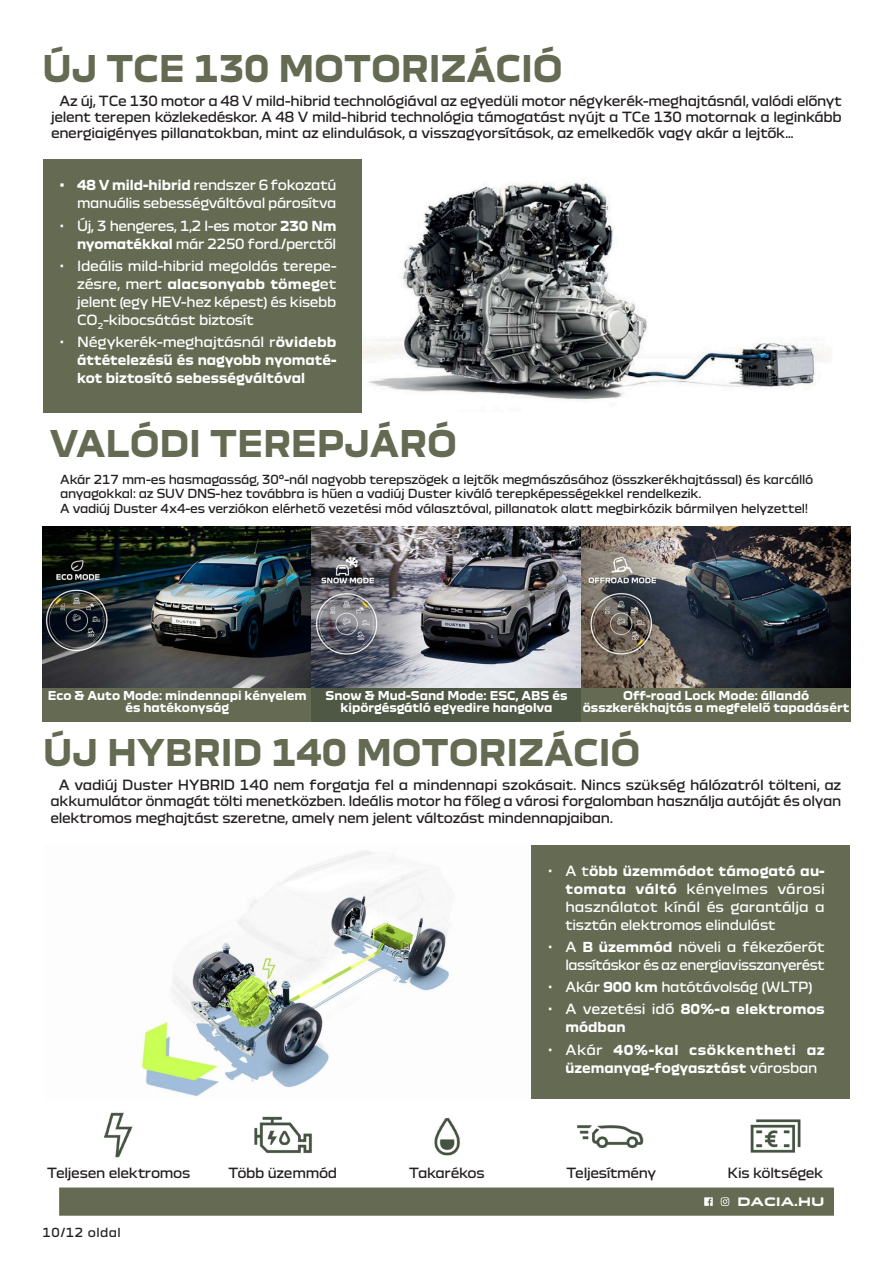
<style>
.page{position:relative;width:893px;height:1263px;background:#fff}
.page>*{position:absolute;margin:0;border:0;box-sizing:border-box;transform-origin:0 0}
.povinne_ruceni{font:700 36px "Dacia Block";color:#646b52}
.Titre-fd-bleu{font:13.5px/16.2px "Dacia Block";letter-spacing:-.02em;color:#231f20;text-align:justify}
.t1{font:13.5px/18px "Dacia Block";letter-spacing:-.02em;color:#fff;text-align:right}
.t2{font:700 13.5px/18px "Dacia Block";color:#fff}
.Titre-fd-bleu-2{font:12px "Dacia Block";letter-spacing:-.02em;color:#231f20}
.t3{font:700 12px/12px "Dacia Block";color:#fff;text-align:center}
.Titre-fd-bleu-3{font:12px "Dacia Block";letter-spacing:.035em;color:#231f20}
.t4{font:700 11.4px "Dacia Block Extended";letter-spacing:-.005em;color:#fff}
.s1{font-weight:700}
.s2{font-weight:400}
</style>
<div class="page">
<div style="left:60px;top:1188px;width:773px;height:27px;background:#646b52"></div>
<svg style="left:704px;top:1197px;width:9px;height:9px"></svg>
<svg style="left:721px;top:1197px;width:8px;height:9px"></svg>
<div style="left:59px;top:1187px;width:775px;height:29px;border:2px solid #646b52"></div>
<img style="left:141px;top:851px;width:309px;height:246px">
<img style="left:362px;top:183px;width:470px;height:217px">
<div style="left:531px;top:845px;width:319px;height:254px;background:#646b52"></div>
<div style="left:43px;top:159px;width:319px;height:254px;background:#646b52"></div>
<img style="left:43px;top:526px;width:807px;height:161px">
<div style="left:43px;top:687px;width:269px;height:34px;background:#646b52"></div>
<div style="left:312px;top:687px;width:269px;height:34px;background:#4e5844"></div>
<div style="left:581px;top:687px;width:270px;height:34px;background:#646b52"></div>
<img style="left:104px;top:1112px;width:29px;height:46px">
<img style="left:254px;top:1116px;width:58px;height:38px">
<img style="left:434px;top:1118px;width:26px;height:38px">
<img style="left:577px;top:1125px;width:67px;height:24px">
<img style="left:750px;top:1119px;width:51px;height:34px">
<p class="povinne_ruceni" style="left:43px;top:48px;width:522px">ÚJ TCE 130 MOTORIZÁCIÓ</p>
<p class="Titre-fd-bleu" style="left:51px;top:93px;width:792px;text-indent:9px">Az új, TCe 130 motor a 48 V mild-hibrid technológiával az egyedüli motor négykerék-meghajtásnál, valódi előnyt jelent terepen közlekedéskor. A 48 V mild-hibrid technológia támogatást nyújt a TCe 130 motornak a leginkább energiaigényes pillanatokban, mint az elindulások, a visszagyorsítások, az emelkedők vagy akár a lejtők...</p>
<p class="t1" style="left:60px;top:177px;width:278px"><span class="s1">• 48 V mild-hibrid</span> rendszer 6 fokozatú manuális sebességváltóval párosítva</p>
<p class="t1" style="left:60px;top:217px;width:278px">• Új, 3 hengeres, 1,2 l-es motor <span class="s1">230 Nm nyomatékkal</span> már 2250 ford./perctől</p>
<p class="t1" style="left:77px;top:257px;width:261px;text-align:justify;text-indent:-17px">• Ideális mild-hibrid megoldás terepe&shy;zésre, mert <span class="s1">alacsonyabb tömeg</span>et jelent (egy HEV-hez képest) és kisebb CO<sub>2</sub>-kibocsátást biztosít</p>
<p class="t2" style="left:77px;top:333px;width:261px;text-align:justify;text-indent:-17px"><span class="s2">• Négykerék-meghajtásnál r</span>övidebb áttételezésű és nagyobb nyomaté&shy;kot biztosító sebességváltóval</p>
<p class="povinne_ruceni" style="left:50px;top:424px;width:409px">VALÓDI TEREPJÁRÓ</p>
<p class="Titre-fd-bleu-2" style="left:60px;top:470px;width:755px">Akár 217 mm-es hasmagasság, 30°-nál nagyobb terepszögek a lejtők megmászásához (összkerékhajtással) és karcálló</p>
<p class="Titre-fd-bleu-2" style="left:60px;top:484px;width:642px">anyagokkal: az SUV DNS-hez továbbra is hűen a vadiúj Duster kiváló terepképességekkel rendelkezik.</p>
<p class="Titre-fd-bleu-2" style="left:60px;top:498px;width:749px">A vadiúj Duster 4x4-es verziókon elérhető vezetési mód választóval, pillanatok alatt megbirkózik bármilyen helyzettel!</p>
<p class="t3" style="left:48px;top:690px;width:260px">Eco &amp; Auto Mode: mindennapi kényelem és hatékonyság</p>
<p class="t3" style="left:326px;top:690px;width:243px">Snow &amp; Mud-Sand Mode: ESC, ABS és kipörgésgátló egyedire hangolva</p>
<p class="t3" style="left:583px;top:690px;width:268px">Off-road Lock Mode: állandó összkerékhajtás a megfelelő tapadásért</p>
<p class="povinne_ruceni" style="left:43px;top:732px;width:599px">ÚJ HYBRID 140 MOTORIZÁCIÓ</p>
<p class="Titre-fd-bleu" style="left:50px;top:777px;width:792px;text-indent:9px">A vadiúj Duster HYBRID 140 nem forgatja fel a mindennapi szokásait. Nincs szükség hálózatról tölteni, az akkumulátor önmagát tölti menetközben. Ideális motor ha főleg a városi forgalomban használja autóját és olyan elektromos meghajtást szeretne, amely nem jelent változást mindennapjaiban.</p>
<p class="t1" style="left:565px;top:862px;width:261px;text-align:justify;text-indent:-17px">• A t<span class="s1">öbb üzemmódot támogató au&shy;tomata váltó</span> kényelmes városi használatot kínál és garantálja a tisztán elektromos elindulást</p>
<p class="t1" style="left:548px;top:938px;width:278px">• A <span class="s1">B üzemmód</span> növeli a fékezőerőt lassításkor és az energiavisszanyerést</p>
<p class="t1" style="left:548px;top:978px;width:266px">• Akár <span class="s1">900 km</span> hatótávolság (WLTP)</p>
<p class="t2" style="left:565px;top:1001px;width:261px;text-indent:-17px"><span class="s2">• A vezetési idő</span> 80%-a elektromos módban</p>
<p class="t2" style="left:565px;top:1041px;width:261px;text-indent:-17px"><span class="s2">• Akár</span> 40%-kal csökkentheti az üzemanyag-fogyasztást <span class="s2">városban</span></p>
<p class="Titre-fd-bleu" style="left:47px;top:1166px;width:145px">Teljesen elektromos</p>
<p class="Titre-fd-bleu" style="left:229px;top:1166px;width:110px">Több üzemmód</p>
<p class="Titre-fd-bleu" style="left:409px;top:1166px;width:77px">Takarékos</p>
<p class="Titre-fd-bleu" style="left:566px;top:1166px;width:91px">Teljesítmény</p>
<p class="Titre-fd-bleu" style="left:727px;top:1166px;width:97px">Kis költségek</p>
<p class="Titre-fd-bleu-3" style="left:43px;top:1223px;width:80px">10/12 oldal</p>
<p class="t4" style="left:737px;top:1195px;width:89px">DACIA.HU</p>
</div>
